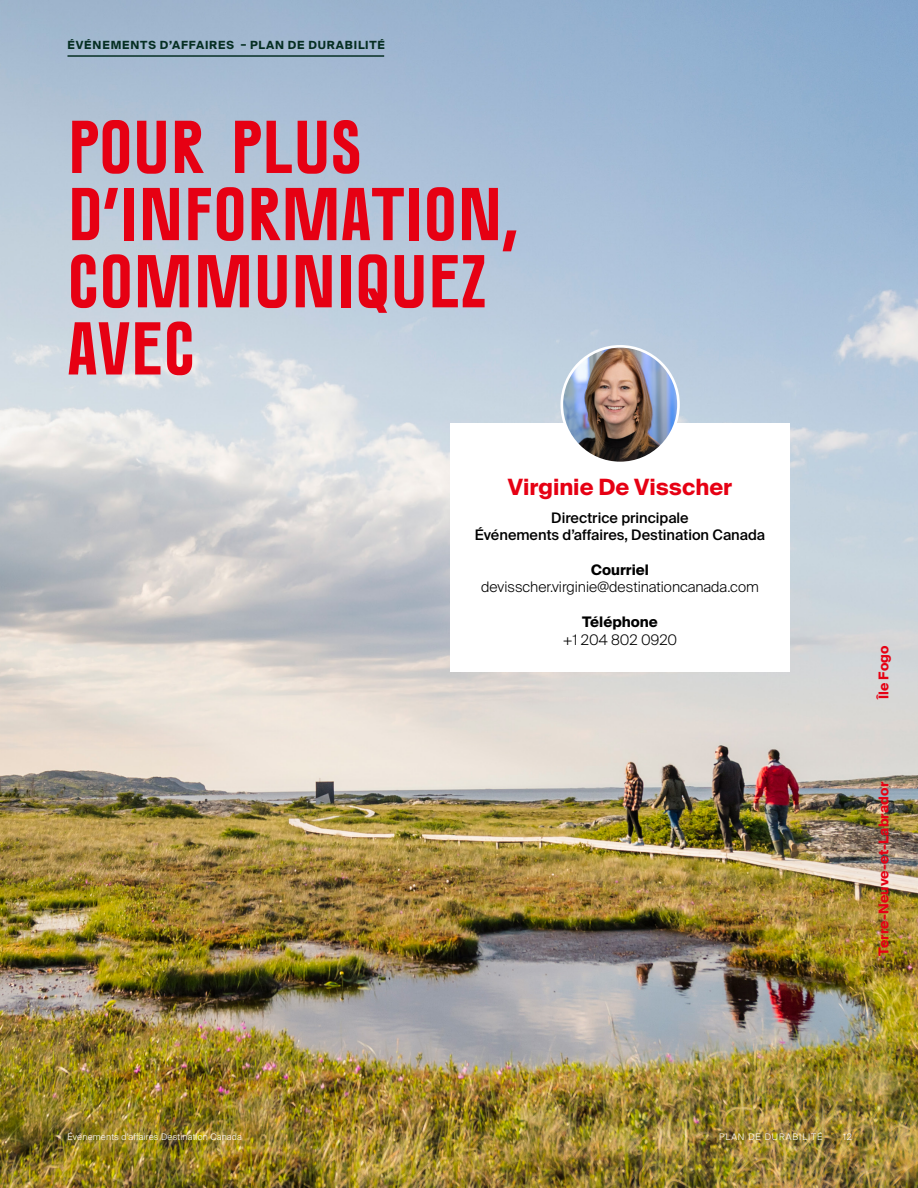
<style>
.page{position:relative;width:918px;height:1188px;background:#fff}
.page>*{position:absolute;margin:0;border:0;box-sizing:border-box;transform-origin:0 0}
.t1{font:700 74.7px/67.2px "Canada";color:#e60013}
.t2{font:700 22.5px "Suisse Intl";color:#e60013}
.t3{font:500 14.55px/17.4px "Suisse Intl";color:#000;text-align:center}
.t4{font:300 14.55px "Suisse Intl";color:#000}
.t5{font:700 14.55px "Suisse Intl";color:#000}
.t6{font:700 13.5px "Suisse Intl";letter-spacing:.01em;color:#e60013}
.t7{font:700 11.25px "Suisse Intl";letter-spacing:.075em;color:#062f23}
.t8{font:300 9px "Suisse Intl";letter-spacing:.02em;color:#fff}
.t9{font:300 9px "Suisse Intl";letter-spacing:.1em;color:#fff}
</style>
<div class="page">
<img style="left:0;top:0;width:918px;height:1188px">
<div style="left:450px;top:423px;width:340px;height:248px;background:#fff"></div>
<img style="left:562px;top:346px;width:116px;height:117px;border-radius:58px">
<div style="left:561px;top:345px;width:119px;height:119px;border:3px solid #fff;border-radius:50%"></div>
<hr style="left:68px;top:55px;width:316px;height:2px;background:#062f23">
<p class="t7" style="left:68px;top:38px;width:319px">ÉVÉNEMENTS D’AFFAIRES – PLAN DE DURABILITÉ</p>
<h1 class="t1" style="left:68px;top:113px;width:455px">POUR PLUS<br>D’INFORMATION,<br>COMMUNIQUEZ<br>AVEC</h1>
<h2 class="t2" style="left:508px;top:474px;width:226px">Virginie De Visscher</h2>
<p class="t3" style="left:475px;top:509px;width:292px">Directrice principale<br>Événements d’affaires, Destination Canada</p>
<p class="t5" style="left:591px;top:561px;width:59px">Courriel</p>
<p class="t4" style="left:481px;top:579px;width:279px">devisscher.virginie@destinationcanada.com</p>
<p class="t5" style="left:582px;top:614px;width:77px">Téléphone</p>
<p class="t4" style="left:563px;top:631px;width:116px">+1 204 802 0920</p>
<p class="t6" style="left:876px;top:699px;width:55px;rotate:-90deg">Île Fogo</p>
<p class="t6" style="left:876px;top:956px;width:176px;rotate:-90deg">Terre-Neuve-et-Labrador</p>
<p class="t8" style="left:68px;top:1132px;width:176px">Événements d’affaires Destination Canada</p>
<p class="t9" style="left:719px;top:1132px;width:105px">PLAN DE DURABILITÉ</p>
<p class="t8" style="left:843px;top:1132px;width:10px">12</p>
</div>
